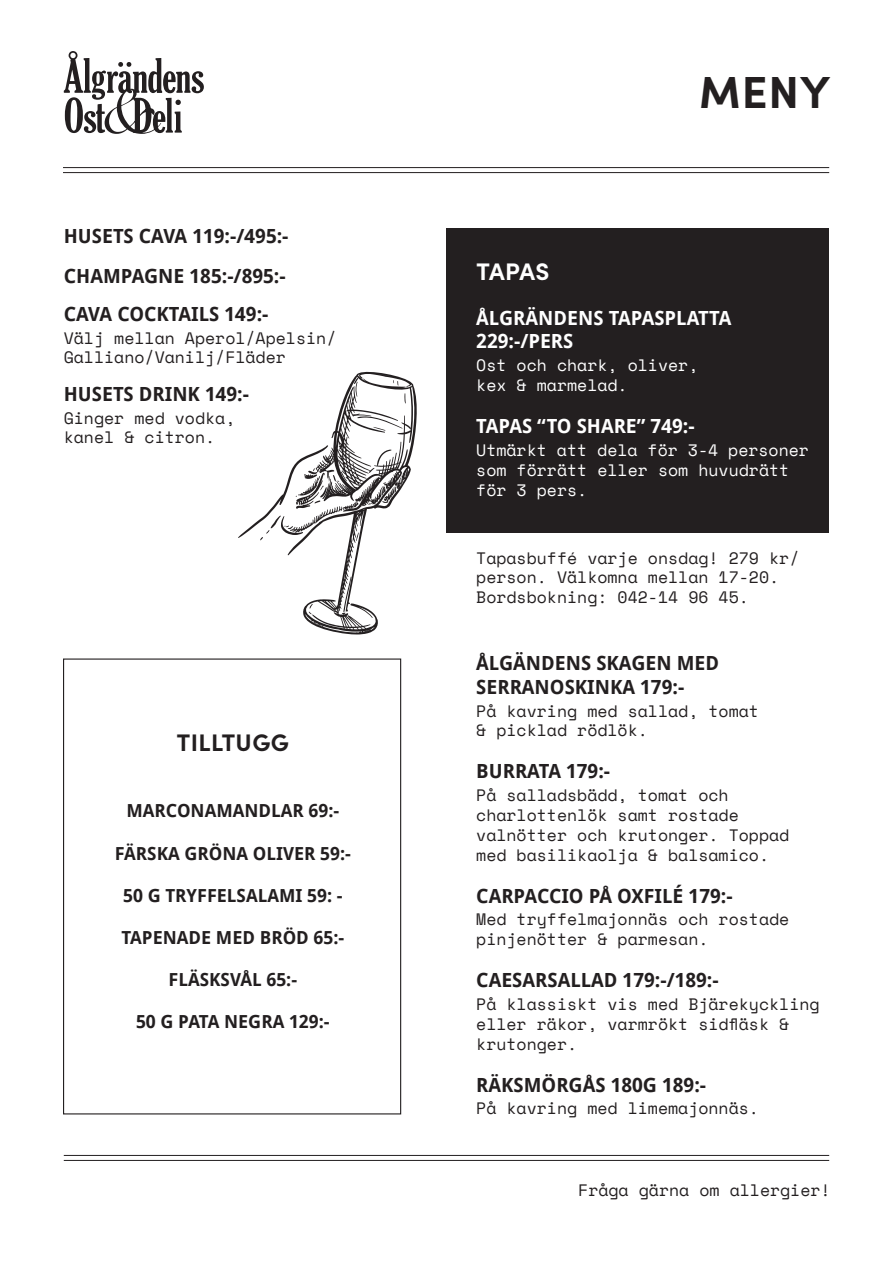
<style>
.page{position:relative;width:893px;height:1263px;background:#fff}
.page>*{position:absolute;margin:0;border:0;box-sizing:border-box;transform-origin:0 0}
.t1{font:700 45px "Sofia Pro";color:#231f20}
.t2{font:700 24px "Sofia Pro";letter-spacing:.02em;color:#231f20}
.t3{font:700 24px "Sofia Pro";letter-spacing:-.005em;color:#fff}
.t4{font:700 19.5px/40.3px "Droid Sans";color:#231f20}
.t5{font:700 19.5px/23.4px "Droid Sans";color:#fff}
.t6{font:700 18px "Droid Sans";color:#231f20}
.t7{font:16.5px/19.8px "Space Mono";color:#231f20}
.t8{font:16.5px/19.8px "Space Mono";color:#fff}
</style>
<div class="page">
<div style="left:63px;top:658px;width:338px;height:456px;border:1px solid #231f20"></div>
<hr style="left:63px;top:167px;width:766px;height:1px;background:#231f20">
<hr style="left:63px;top:172px;width:766px;height:1px;background:#231f20">
<hr style="left:64px;top:1155px;width:765px;height:1px;background:#231f20">
<hr style="left:64px;top:1160px;width:765px;height:1px;background:#231f20">
<svg style="left:64px;top:51px;width:140px;height:83px"></svg>
<svg style="left:238px;top:371px;width:179px;height:263px"></svg>
<div style="left:446px;top:228px;width:383px;height:305px;background:#231f20"></div>
<p class="t4" style="left:64px;top:215px;width:226px">HUSETS CAVA 119:-/495:-<br>CHAMPAGNE 185:-/895:-</p>
<p class="t4" style="left:64px;top:293px;width:206px">CAVA COCKTAILS 149:-</p>
<p class="t7" style="left:64px;top:327px;width:274px">Välj mellan Aperol/Apelsin/<br>Galliano/Vanilj/Fläder</p>
<p class="t4" style="left:64px;top:373px;width:187px">HUSETS DRINK 149:-</p>
<p class="t7" style="left:64px;top:407px;width:173px">Ginger med vodka, kanel &amp; citron.</p>
<h2 class="t2" style="left:177px;top:724px;width:114px">TILLTUGG</h2>
<p class="t6" style="left:126px;top:798px;width:214px">MARCONAMANDLAR 69:-</p>
<p class="t6" style="left:115px;top:840px;width:238px">FÄRSKA GRÖNA OLIVER 59:-</p>
<p class="t6" style="left:123px;top:882px;width:221px">50 G TRYFFELSALAMI 59: -</p>
<p class="t6" style="left:121px;top:925px;width:224px">TAPENADE MED BRÖD 65:-</p>
<p class="t6" style="left:169px;top:967px;width:130px">FLÄSKSVÅL 65:-</p>
<p class="t6" style="left:136px;top:1009px;width:195px">50 G PATA NEGRA 129:-</p>
<h1 class="t1" style="left:699px;top:58px;width:132px">MENY</h1>
<h2 class="t3" style="left:476px;top:253px;width:74px">TAPAS</h2>
<p class="t5" style="left:476px;top:306px;width:257px">ÅLGRÄNDENS TAPASPLATTA<br>229:-/PERS</p>
<p class="t8" style="left:476px;top:355px;width:224px">Ost och chark, oliver, kex &amp; marmelad.</p>
<p class="t5" style="left:476px;top:414px;width:220px">TAPAS “TO SHARE” 749:-</p>
<p class="t8" style="left:476px;top:440px;width:334px">Utmärkt att dela för 3-4 personer som förrätt eller som huvudrätt för 3 pers.</p>
<p class="t7" style="left:476px;top:547px;width:325px">Tapasbuffé varje onsdag! 279 kr/ person. Välkomna mellan 17-20.<br>Bordsbokning: 042-14 96 45.</p>
<p class="t4" style="left:476px;top:651px;width:244px;line-height:23.4px">ÅLGÄNDENS SKAGEN MED<br>SERRANOSKINKA 179:-</p>
<p class="t7" style="left:476px;top:700px;width:284px">På kavring med sallad, tomat &amp; picklad rödlök.</p>
<p class="t4" style="left:476px;top:751px;width:135px">BURRATA 179:-</p>
<p class="t7" style="left:476px;top:785px;width:315px">På salladsbädd, tomat och charlottenlök samt rostade valnötter och krutonger. Toppad med basilikaolja &amp; balsamico.</p>
<p class="t4" style="left:476px;top:875px;width:258px">CARPACCIO PÅ OXFILÉ 179:-</p>
<p class="t7" style="left:476px;top:909px;width:315px">Med tryffelmajonnäs och rostade pinjenötter &amp; parmesan.</p>
<p class="t4" style="left:476px;top:959px;width:244px">CAESARSALLAD 179:-/189:-</p>
<p class="t7" style="left:476px;top:994px;width:345px">På klassiskt vis med Bjärekyckling eller räkor, varmrökt sidfläsk &amp; krutonger.</p>
<p class="t4" style="left:476px;top:1064px;width:231px">RÄKSMÖRGÅS 180G 189:-</p>
<p class="t7" style="left:476px;top:1098px;width:284px">På kavring med limemajonnäs.</p>
<p class="t7" style="left:578px;top:1180px;width:254px">Fråga gärna om allergier!</p>
</div>
